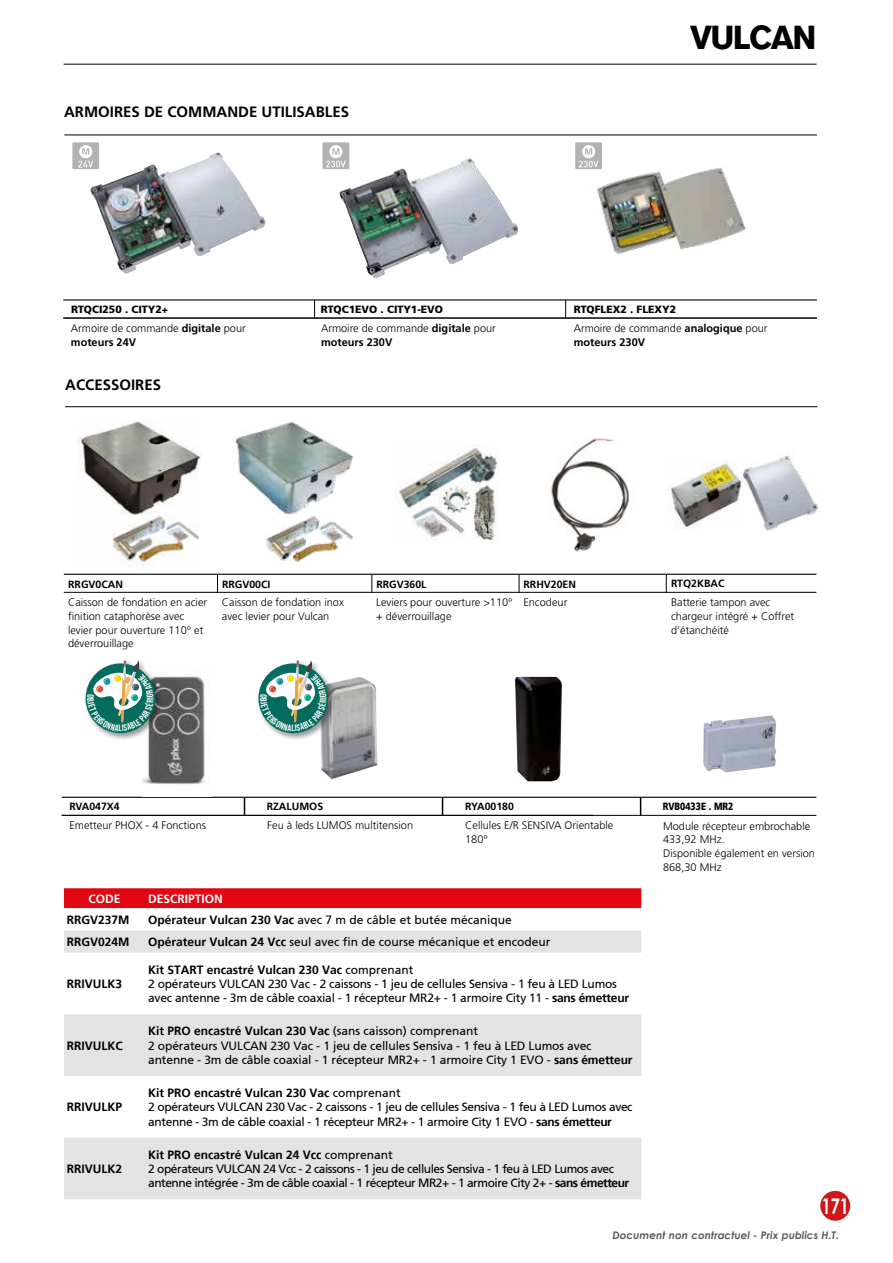
<style>
.page{position:relative;width:893px;height:1263px;background:#fff}
.page>*{position:absolute;margin:0;border:0;box-sizing:border-box;transform-origin:0 0}
.t1{font:700 33px "Akzidenz Grotesk BQ";letter-spacing:-.05em;color:#000}
.t2{font:700 21.6px "Century Gothic";color:#fff;scale:.75 1}
.t3{font:700 15px "Frutiger LT Std";color:#000}
.t4{font:12px/14.4px "Frutiger 55 Roman";letter-spacing:-.02em;color:#000}
.t5{font:700 12px "Frutiger 65";color:#000}
.t6{font:12px/14.4px "Frutiger 55 Roman";letter-spacing:-.04em;color:#000}
.t7{font:12px "Frutiger 55 Roman";color:#000}
.t8{font:700 12px "Frutiger 65";color:#fff}
.t9{font:300 10.95px/13.6px "Frutiger LT Std";color:#000}
.t10{font:700 10.5px "Frutiger LT Std";color:#000}
.t11{font:900 10.5px "Frutiger LT Std";color:#000}
.t12{font:italic 700 10.5px "Century Gothic";color:#5b5d5d}
.t13{font:900 10.5px "Frutiger LT Std";color:#000;scale:.81 1}
.s1{font-weight:700}
.s2{font-family:"Frutiger 65";font-weight:700}
.s3{font-family:"Frutiger 55 Roman";font-weight:400}
</style>
<div class="page">
<img style="left:78px;top:421px;width:123px;height:147px">
<img style="left:233px;top:422px;width:120px;height:141px">
<img style="left:396px;top:444px;width:103px;height:96px">
<img style="left:551px;top:438px;width:83px;height:114px">
<img style="left:703px;top:715px;width:73px;height:57px">
<hr style="left:64px;top:64px;width:753px;height:1px;background:#000">
<hr style="left:65px;top:406px;width:752px;height:1px;background:#000">
<hr style="left:64px;top:592px;width:752px;height:1px;background:#000">
<svg style="left:217px;top:575px;width:1px;height:17px"></svg>
<svg style="left:372px;top:575px;width:1px;height:18px"></svg>
<svg style="left:519px;top:575px;width:1px;height:18px"></svg>
<svg style="left:666px;top:575px;width:1px;height:18px"></svg>
<img style="left:668px;top:461px;width:75px;height:69px">
<img style="left:743px;top:453px;width:75px;height:78px">
<div style="left:820px;top:1191px;width:30px;height:30px;background:#cd1719;border-radius:50%"></div>
<hr style="left:64px;top:574px;width:752px;height:1px;background:#000">
<img style="left:339px;top:158px;width:180px;height:120px">
<img style="left:576px;top:167px;width:171px;height:88px">
<img style="left:90px;top:153px;width:176px;height:121px">
<div style="left:322px;top:142px;width:27px;height:27px;background:#b1b2b4"></div>
<svg style="left:326px;top:145px;width:20px;height:22px"></svg>
<div style="left:575px;top:142px;width:27px;height:27px;background:#b1b2b4"></div>
<svg style="left:579px;top:145px;width:19px;height:22px"></svg>
<div style="left:72px;top:142px;width:27px;height:27px;background:#b1b2b4"></div>
<svg style="left:78px;top:145px;width:15px;height:22px"></svg>
<hr style="left:64px;top:135px;width:753px;height:1px;background:#000">
<hr style="left:63px;top:299px;width:754px;height:1px;background:#000">
<svg style="left:314px;top:300px;width:1px;height:18px"></svg>
<svg style="left:565px;top:300px;width:1px;height:18px"></svg>
<hr style="left:63px;top:318px;width:754px;height:1px;background:#000">
<div style="left:64px;top:888px;width:577px;height:20px;background:#e30613"></div>
<svg style="left:64px;top:908px;width:577px;height:1px"></svg>
<svg style="left:64px;top:930px;width:577px;height:269px;fill:#e4e3e3"></svg>
<hr style="left:62px;top:797px;width:754px;height:1px;background:#000">
<hr style="left:62px;top:815px;width:754px;height:1px;background:#000">
<svg style="left:244px;top:798px;width:1px;height:17px"></svg>
<svg style="left:442px;top:797px;width:1px;height:18px"></svg>
<svg style="left:640px;top:797px;width:1px;height:18px"></svg>
<img style="left:142px;top:673px;width:64px;height:111px">
<img style="left:515px;top:677px;width:47px;height:104px">
<img style="left:320px;top:677px;width:57px;height:102px">
<div style="left:84px;top:659px;width:79px;height:82px;background:#000;opacity:.4"></div>
<div style="left:257px;top:659px;width:79px;height:82px;background:#000;opacity:.4"></div>
<svg style="left:87px;top:660px;width:67px;height:71px"></svg>
<svg style="left:260px;top:660px;width:66px;height:71px"></svg>
<h3 class="t3" style="left:64px;top:103px;width:287px">ARMOIRES DE COMMANDE UTILISABLES</h3>
<h1 class="t1" style="left:690px;top:19px;width:128px">VULCAN</h1>
<p class="t11" style="left:71px;top:305px;width:98px">RTQCI250 . CITY2+</p>
<p class="t11" style="left:321px;top:305px;width:124px">RTQC1EVO . CITY1-EVO</p>
<p class="t11" style="left:574px;top:305px;width:104px">RTQFLEX2 . FLEXY2</p>
<p class="t10" style="left:574px;top:303px;width:38px">FLEXY2</p>
<p class="t9" style="left:71px;top:321px;width:176px">Armoire de commande <span class="s1">digitale</span> pour <span class="s1">moteurs 24V</span></p>
<p class="t9" style="left:321px;top:321px;width:176px">Armoire de commande <span class="s1">digitale</span> pour <span class="s1">moteurs 230V</span></p>
<p class="t9" style="left:574px;top:321px;width:195px">Armoire de commande <span class="s1">analogique</span> pour <span class="s1">moteurs 230V</span></p>
<h3 class="t3" style="left:65px;top:376px;width:97px">ACCESSOIRES</h3>
<p class="t10" style="left:68px;top:579px;width:56px">RRGV0CAN</p>
<p class="t10" style="left:222px;top:579px;width:50px">RRGV00CI</p>
<p class="t10" style="left:376px;top:579px;width:52px">RRGV360L</p>
<p class="t10" style="left:524px;top:579px;width:54px">RRHV20EN</p>
<p class="t9" style="left:68px;top:596px;width:141px">Caisson de fondation en acier finition cataphorèse avec levier pour ouverture 110° et déverrouillage</p>
<p class="t9" style="left:222px;top:596px;width:124px">Caisson de fondation inox avec levier pour Vulcan</p>
<p class="t9" style="left:376px;top:596px;width:138px">Leviers pour ouverture &gt;110° + déverrouillage</p>
<p class="t9" style="left:523px;top:596px;width:45px">Encodeur</p>
<p class="t10" style="left:671px;top:578px;width:55px">RTQ2KBAC</p>
<p class="t9" style="left:671px;top:596px;width:125px">Batterie tampon avec chargeur intégré + Coffret d’étanchéité</p>
<p class="t10" style="left:69px;top:801px;width:52px">RVA047X4</p>
<p class="t9" style="left:69px;top:819px;width:138px">Emetteur PHOX - 4 Fonctions</p>
<p class="t10" style="left:267px;top:800px;width:58px">RZALUMOS</p>
<p class="t9" style="left:267px;top:819px;width:147px">Feu à leds LUMOS multitension</p>
<p class="t10" style="left:465px;top:800px;width:50px">RYA00180</p>
<p class="t9" style="left:465px;top:819px;width:150px">Cellules E/R SENSIVA Orientable<br>180°</p>
<p class="t8" style="left:89px;top:894px;width:34px">CODE</p>
<p class="t8" style="left:148px;top:894px;width:76px">DESCRIPTION</p>
<p class="t5" style="left:67px;top:915px;width:64px">RRGV237M</p>
<p class="t7" style="left:148px;top:915px;width:365px"><span class="s2">Opérateur Vulcan 230 Vac</span> avec 7 m de câble et butée mécanique</p>
<p class="t5" style="left:67px;top:937px;width:64px">RRGV024M</p>
<p class="t7" style="left:148px;top:937px;width:404px"><span class="s2">Opérateur Vulcan 24 Vcc</span> seul avec fin de course mécanique et encodeur</p>
<p class="t5" style="left:67px;top:979px;width:57px">RRIVULK3</p>
<p class="t5" style="left:148px;top:964px;width:267px">Kit START encastré Vulcan 230 Vac <span class="s3">comprenant</span></p>
<p class="t4" style="left:148px;top:977px;width:482px">2 opérateurs VULCAN 230 Vac - 2 caissons - 1 jeu de cellules Sensiva - 1 feu à LED Lumos avec antenne - 3m de câble coaxial - 1 récepteur MR2+ - 1 armoire City 11 - <span class="s2">sans émetteur</span></p>
<p class="t5" style="left:67px;top:1040px;width:58px">RRIVULKC</p>
<p class="t5" style="left:67px;top:1102px;width:57px">RRIVULKP</p>
<p class="t5" style="left:67px;top:1164px;width:57px">RRIVULK2</p>
<p class="t5" style="left:148px;top:1026px;width:332px">Kit PRO encastré Vulcan 230 Vac <span class="s3">(sans caisson) comprenant</span></p>
<p class="t4" style="left:148px;top:1039px;width:486px">2 opérateurs VULCAN 230 Vac - 1 jeu de cellules Sensiva - 1 feu à LED Lumos avec antenne - 3m de câble coaxial - 1 récepteur MR2+ - 1 armoire City 1 EVO - <span class="s2">sans émetteur</span></p>
<p class="t5" style="left:148px;top:1088px;width:254px">Kit PRO encastré Vulcan 230 Vac <span class="s3">comprenant</span></p>
<p class="t4" style="left:148px;top:1101px;width:486px">2 opérateurs VULCAN 230 Vac - 2 caissons - 1 jeu de cellules Sensiva - 1 feu à LED Lumos avec antenne - 3m de câble coaxial - 1 récepteur MR2+ - 1 armoire City 1 EVO - <span class="s2">sans émetteur</span></p>
<p class="t5" style="left:148px;top:1149px;width:246px">Kit PRO encastré Vulcan 24 Vcc <span class="s3">comprenant</span></p>
<p class="t6" style="left:148px;top:1162px;width:483px">2 opérateurs VULCAN 24 Vcc - 2 caissons - 1 jeu de cellules Sensiva - 1 feu à LED Lumos avec antenne intégrée - 3m de câble coaxial - 1 récepteur MR2+ - 1 armoire City 2+ - <span class="s2">sans émetteur</span></p>
<p class="t13" style="left:663px;top:802px;width:89px">RVB0433E . MR2</p>
<p class="t9" style="left:663px;top:819px;width:153px">Module récepteur embrochable<br>433,92 MHz.<br>Disponible également en version<br>868,30 MHz</p>
<h2 class="t2" style="left:822px;top:1194px;width:38px">171</h2>
<p class="t12" style="left:612px;top:1231px;width:228px">Document non contractuel - Prix publics H.T.</p>
</div>
